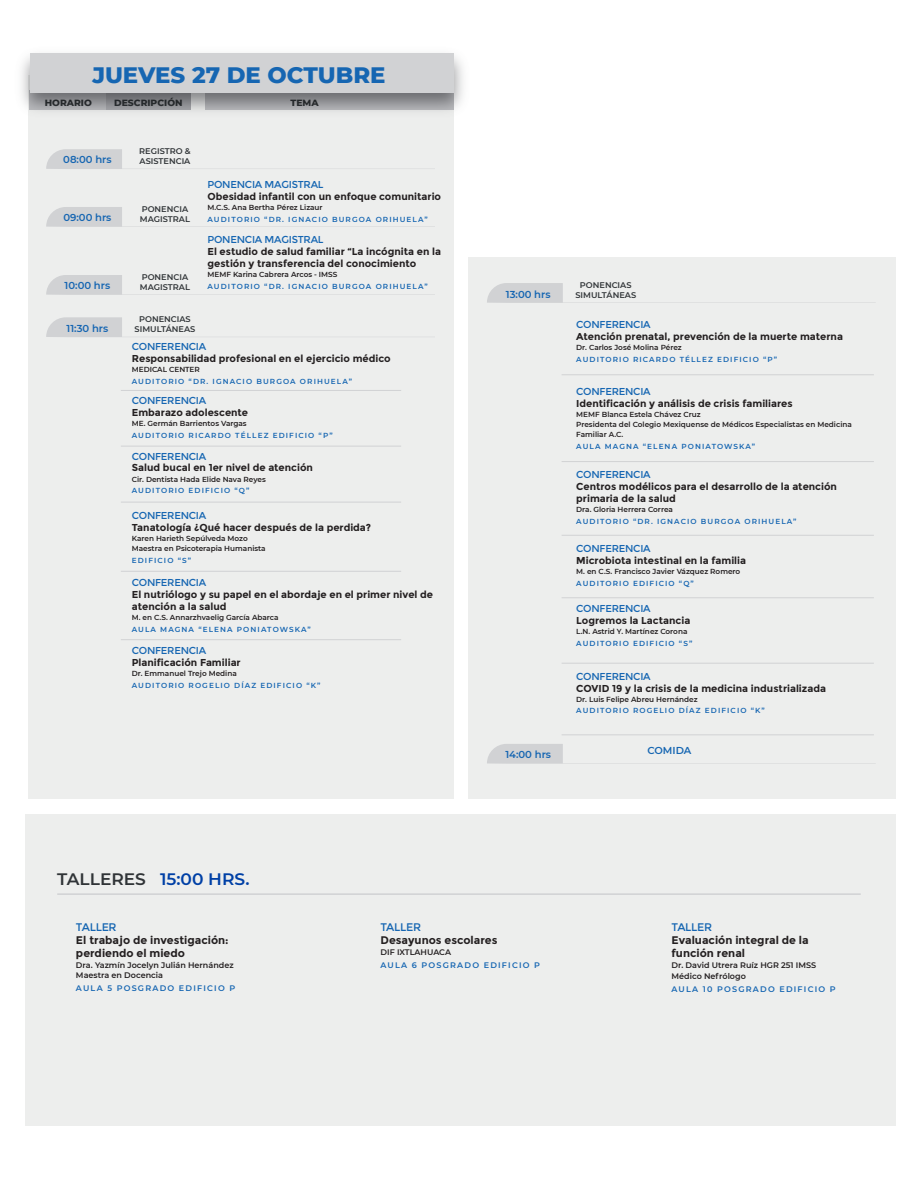
<style>
.page{position:relative;width:918px;height:1188px;background:#fff}
.page>*{position:absolute;margin:0;border:0;box-sizing:border-box;transform-origin:0 0}
.t1{font:800 22.8px "Montserrat";color:#1666b2}
.t2{font:600 16.65px "Montserrat";color:#0040a6}
.t3{font:700 11.1px/13px "Montserrat";color:#231f20}
.t4{font:11.1px "Montserrat";letter-spacing:-.025em;color:#1666b2}
.t5{font:700 10.05px/11.9px "Montserrat";color:#231f20}
.t6{font:10.05px "Montserrat";letter-spacing:-.025em;color:#1666b2}
.t7{font:600 10.05px "Montserrat";color:#1666b2}
.t8{font:800 9.15px "Montserrat";color:#303437}
.t9{font:600 8.25px/10.1px "Montserrat";color:#303437}
.t10{font:600 8.1px/10.1px "Montserrat";color:#231f20}
.t11{font:600 8.1px "Montserrat";letter-spacing:.15em;color:#1666b2}
.t12{font:600 7.35px/10.1px "Montserrat";color:#231f20}
.t13{font:600 7.35px "Montserrat";letter-spacing:.15em;color:#1666b2}
.s1{color:#303437}
</style>
<div class="page">
<div style="left:28px;top:76px;width:426px;height:723px;background:#edeeed"></div>
<img style="left:21px;top:56px;width:442px;height:55px">
<div style="left:30px;top:53px;width:424px;height:40px;background:#d1d2d4"></div>
<svg style="left:46px;top:149px;width:389px;height:20px"></svg>
<svg style="left:46px;top:207px;width:389px;height:20px"></svg>
<svg style="left:46px;top:275px;width:389px;height:20px"></svg>
<svg style="left:46px;top:317px;width:76px;height:20px;background:#d3d4d5"></svg>
<hr style="left:121px;top:390px;width:280px;height:1px;background:#d1d2d4">
<hr style="left:121px;top:446px;width:280px;height:1px;background:#d1d2d4">
<hr style="left:121px;top:502px;width:280px;height:1px;background:#d1d2d4">
<hr style="left:121px;top:571px;width:280px;height:1px;background:#d1d2d4">
<hr style="left:121px;top:639px;width:280px;height:1px;background:#d1d2d4">
<div style="left:468px;top:257px;width:428px;height:542px;background:#edeeed"></div>
<svg style="left:487px;top:744px;width:388px;height:20px"></svg>
<svg style="left:487px;top:283px;width:388px;height:20px"></svg>
<hr style="left:562px;top:375px;width:312px;height:1px;background:#d1d2d4">
<hr style="left:562px;top:461px;width:312px;height:1px;background:#d1d2d4">
<hr style="left:562px;top:535px;width:312px;height:1px;background:#d1d2d4">
<hr style="left:562px;top:598px;width:312px;height:1px;background:#d1d2d4">
<hr style="left:562px;top:663px;width:312px;height:1px;background:#d1d2d4">
<hr style="left:562px;top:735px;width:312px;height:1px;background:#d1d2d4">
<div style="left:25px;top:814px;width:871px;height:312px;background:#edeeed"></div>
<hr style="left:57px;top:893px;width:804px;height:2px;background:#d1d2d4">
<h1 class="t1" style="left:92px;top:58px;width:295px">JUEVES 27 DE OCTUBRE</h1>
<p class="t8" style="left:45px;top:96px;width:49px">HORARIO</p>
<p class="t8" style="left:114px;top:96px;width:70px">DESCRIPCIÓN</p>
<p class="t8" style="left:291px;top:96px;width:30px">TEMA</p>
<p class="t7" style="left:63px;top:153px;width:50px">08:00 hrs</p>
<p class="t9" style="left:139px;top:146px;width:53px">REGISTRO &amp;<br>ASISTENCIA</p>
<p class="t7" style="left:63px;top:210px;width:50px">09:00 hrs</p>
<p class="t9" style="left:140px;top:204px;width:52px">PONENCIA<br>MAGISTRAL</p>
<p class="t7" style="left:65px;top:278px;width:47px">10:00 hrs</p>
<p class="t9" style="left:140px;top:272px;width:52px">PONENCIA<br>MAGISTRAL</p>
<p class="t6" style="left:207px;top:179px;width:118px">PONENCIA MAGISTRAL</p>
<p class="t5" style="left:207px;top:191px;width:235px">Obesidad infantil con un enfoque comunitario</p>
<p class="t12" style="left:207px;top:202px;width:117px">M.C.S. Ana Bertha Pérez Lizaur</p>
<p class="t13" style="left:207px;top:214px;width:222px">AUDITORIO “DR. IGNACIO BURGOA ORIHUELA”</p>
<p class="t6" style="left:207px;top:234px;width:118px">PONENCIA MAGISTRAL</p>
<p class="t5" style="left:207px;top:245px;width:235px">El estudio de salud familiar “La incógnita en la gestión y transferencia del conocimiento</p>
<p class="t12" style="left:207px;top:269px;width:131px">MEMF Karina Cabrera Arcos - IMSS</p>
<p class="t13" style="left:207px;top:281px;width:222px">AUDITORIO “DR. IGNACIO BURGOA ORIHUELA”</p>
<p class="t7" style="left:67px;top:321px;width:43px">11:30 hrs</p>
<p class="t9" style="left:135px;top:314px;width:62px;text-align:center">PONENCIAS<br>SIMULTÁNEAS</p>
<p class="t6" style="left:132px;top:341px;width:76px">CONFERENCIA</p>
<p class="t5" style="left:132px;top:353px;width:260px">Responsabilidad profesional en el ejercicio médico</p>
<p class="t12" style="left:132px;top:364px;width:70px">MEDICAL CENTER</p>
<p class="t13" style="left:132px;top:376px;width:222px">AUDITORIO “DR. IGNACIO BURGOA ORIHUELA”</p>
<p class="t6" style="left:132px;top:395px;width:76px">CONFERENCIA</p>
<p class="t5" style="left:132px;top:406px;width:118px">Embarazo adolescente</p>
<p class="t12" style="left:132px;top:418px;width:116px">ME. Germán Barrientos Vargas</p>
<p class="t13" style="left:132px;top:430px;width:203px">AUDITORIO RICARDO TÉLLEZ EDIFICIO “P”</p>
<p class="t6" style="left:132px;top:450px;width:76px">CONFERENCIA</p>
<p class="t5" style="left:132px;top:462px;width:183px">Salud bucal en 1er nivel de atención</p>
<p class="t12" style="left:132px;top:474px;width:135px">Cir. Dentista Hada Elide Nava Reyes</p>
<p class="t13" style="left:132px;top:486px;width:119px">AUDITORIO EDIFICIO “Q”</p>
<p class="t6" style="left:132px;top:510px;width:76px">CONFERENCIA</p>
<p class="t5" style="left:132px;top:522px;width:241px">Tanatología ¿Qué hacer después de la perdida?</p>
<p class="t12" style="left:132px;top:533px;width:135px">Karen Harieth Sepúlveda Mozo<br>Maestra en Psicoterapia Humanista</p>
<p class="t13" style="left:132px;top:555px;width:61px">EDIFICIO “S”</p>
<p class="t6" style="left:132px;top:577px;width:76px">CONFERENCIA</p>
<p class="t5" style="left:132px;top:589px;width:303px">El nutriólogo y su papel en el abordaje en el primer nivel de atención a la salud</p>
<p class="t12" style="left:132px;top:612px;width:148px">M. en C.S. Annarzhvaelig García Abarca</p>
<p class="t13" style="left:132px;top:624px;width:180px">AULA MAGNA “ELENA PONIATOWSKA”</p>
<p class="t6" style="left:132px;top:644px;width:76px">CONFERENCIA</p>
<p class="t5" style="left:132px;top:656px;width:110px">Planificación Familiar</p>
<p class="t12" style="left:132px;top:668px;width:107px">Dr. Emmanuel Trejo Medina</p>
<p class="t13" style="left:132px;top:680px;width:190px">AUDITORIO ROGELIO DÍAZ EDIFICIO “K”</p>
<h2 class="t2" style="left:57px;top:867px;width:194px"><span class="s1">TALLERES</span> 15:00 HRS.</h2>
<p class="t7" style="left:506px;top:287px;width:46px">13:00 hrs</p>
<p class="t9" style="left:575px;top:280px;width:62px;text-align:center">PONENCIAS<br>SIMULTÁNEAS</p>
<p class="t6" style="left:576px;top:319px;width:76px">CONFERENCIA</p>
<p class="t5" style="left:576px;top:330px;width:268px">Atención prenatal, prevención de la muerte materna</p>
<p class="t12" style="left:576px;top:342px;width:107px">Dr. Carlos José Molina Pérez</p>
<p class="t13" style="left:576px;top:354px;width:203px">AUDITORIO RICARDO TÉLLEZ EDIFICIO “P”</p>
<p class="t6" style="left:576px;top:386px;width:76px">CONFERENCIA</p>
<p class="t5" style="left:576px;top:398px;width:218px">Identificación y análisis de crisis familiares</p>
<p class="t12" style="left:576px;top:409px;width:277px">MEMF Blanca Estela Chávez Cruz<br>Presidenta del Colegio Mexiquense de Médicos Especialistas en Medicina<br>Familiar A.C.</p>
<p class="t13" style="left:576px;top:441px;width:180px">AULA MAGNA “ELENA PONIATOWSKA”</p>
<p class="t6" style="left:576px;top:469px;width:76px">CONFERENCIA</p>
<p class="t5" style="left:576px;top:481px;width:262px">Centros modélicos para el desarrollo de la atención primaria de la salud</p>
<p class="t12" style="left:576px;top:504px;width:98px">Dra. Gloria Herrera Correa</p>
<p class="t13" style="left:576px;top:516px;width:222px">AUDITORIO “DR. IGNACIO BURGOA ORIHUELA”</p>
<p class="t6" style="left:576px;top:542px;width:76px">CONFERENCIA</p>
<p class="t5" style="left:576px;top:554px;width:171px">Microbiota intestinal en la familia</p>
<p class="t12" style="left:576px;top:566px;width:166px">M. en C.S. Francisco Javier Vázquez Romero</p>
<p class="t13" style="left:576px;top:578px;width:119px">AUDITORIO EDIFICIO “Q”</p>
<p class="t6" style="left:576px;top:602px;width:76px">CONFERENCIA</p>
<p class="t5" style="left:576px;top:614px;width:116px">Logremos la Lactancia</p>
<p class="t12" style="left:576px;top:626px;width:113px">L.N. Astrid Y. Martínez Corona</p>
<p class="t13" style="left:576px;top:638px;width:118px">AUDITORIO EDIFICIO “S”</p>
<p class="t6" style="left:576px;top:670px;width:76px">CONFERENCIA</p>
<p class="t5" style="left:576px;top:682px;width:251px">COVID 19 y la crisis de la medicina industrializada</p>
<p class="t12" style="left:576px;top:694px;width:123px">Dr. Luis Felipe Abreu Hernández</p>
<p class="t13" style="left:576px;top:706px;width:190px">AUDITORIO ROGELIO DÍAZ EDIFICIO “K”</p>
<p class="t7" style="left:505px;top:747px;width:47px">14:00 hrs</p>
<p class="t7" style="left:647px;top:743px;width:46px">COMIDA</p>
<p class="t4" style="left:76px;top:921px;width:42px">TALLER</p>
<p class="t3" style="left:76px;top:934px;width:154px">El trabajo de investigación: perdiendo el miedo</p>
<p class="t10" style="left:76px;top:960px;width:159px">Dra. Yazmín Jocelyn Julián Hernández<br>Maestra en Docencia</p>
<p class="t11" style="left:76px;top:983px;width:161px">AULA 5 POSGRADO EDIFICIO P</p>
<p class="t4" style="left:381px;top:921px;width:42px">TALLER</p>
<p class="t3" style="left:381px;top:934px;width:118px">Desayunos escolares</p>
<p class="t10" style="left:381px;top:947px;width:72px">DIF IXTLAHUACA</p>
<p class="t11" style="left:381px;top:959px;width:161px">AULA 6 POSGRADO EDIFICIO P</p>
<p class="t4" style="left:672px;top:921px;width:42px">TALLER</p>
<p class="t3" style="left:672px;top:934px;width:139px">Evaluación integral de la función renal</p>
<p class="t10" style="left:672px;top:959px;width:146px;line-height:11.1px">Dr. David Utrera Ruíz HGR 251 IMSS<br>Médico Nefrólogo</p>
<p class="t11" style="left:672px;top:984px;width:166px">AULA 10 POSGRADO EDIFICIO P</p>
</div>
